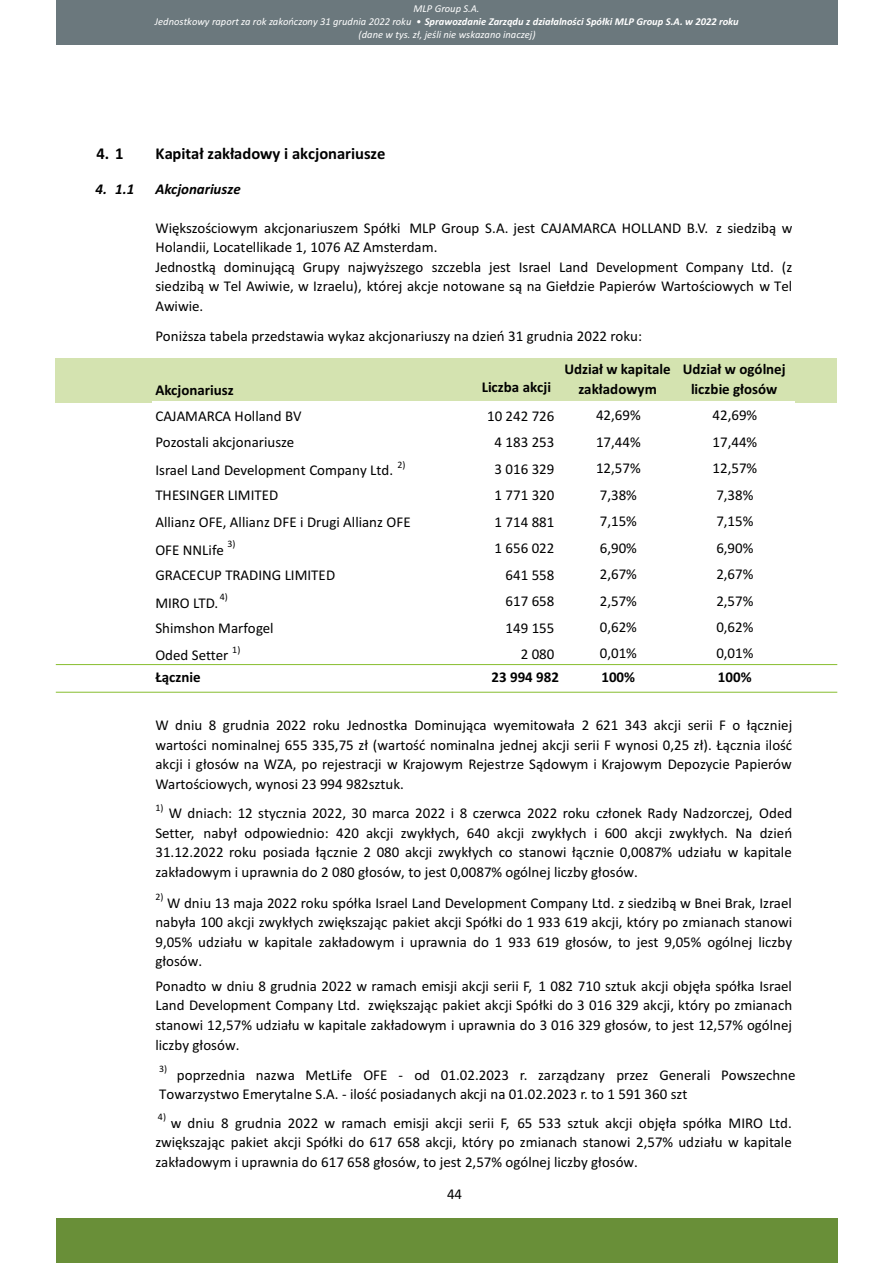
<style>
.page{position:relative;width:893px;height:1263px;background:#fff}
.page>*{position:absolute;margin:0;border:0;box-sizing:border-box;transform-origin:0 0}
.t1{font:700 16.5px "Calibri";color:#000}
.t2{font:15px/19.6px "Calibri";color:#000;text-align:justify}
.t3{font:700 15px/19.6px "Calibri";color:#000;text-align:center}
.t4{font:italic 700 15px "Calibri";color:#000}
.t5{font:italic 10.5px/12.9px "Calibri";color:#fff;text-align:center}
.t6{font:9.9px "Calibri";color:#000}
.s1{font-weight:700}
</style>
<div class="page">
<div style="left:56px;top:0;width:782px;height:45px;background:#6b787d"></div>
<div style="left:56px;top:1218px;width:782px;height:45px;background:#698f38"></div>
<div style="left:56px;top:358px;width:781px;height:45px;background:#d4e3b0"></div>
<hr style="left:153px;top:401px;width:642px;height:3px;background:#fff">
<hr style="left:56px;top:664px;width:781px;height:1px;background:#87bd2e">
<hr style="left:56px;top:692px;width:781px;height:1px;background:#87bd2e">
<p class="t5" style="left:155px;top:3px;width:585px">MLP Group S.A.<br>Jednostkowy raport za rok zakończony 31 grudnia 2022 roku • <span class="s1">Sprawozdanie Zarządu z działalności Spółki MLP Group S.A. w 2022 roku </span>(dane w tys. zł, jeśli nie wskazano inaczej)</p>
<p class="t1" style="left:97px;top:147px;width:29px">4. 1</p>
<p class="t1" style="left:156px;top:147px;width:231px">Kapitał zakładowy i akcjonariusze</p>
<p class="t4" style="left:95px;top:183px;width:40px">4. 1.1</p>
<p class="t4" style="left:155px;top:183px;width:87px">Akcjonariusze</p>
<p class="t2" style="left:155px;top:219px;width:638px;text-align:left">Większościowym akcjonariuszem Spółki MLP Group S.A. jest CAJAMARCA HOLLAND B.V. z siedzibą w Holandii, Locatellikade 1, 1076 AZ Amsterdam.<br>Jednostką dominującą Grupy najwyższego szczebla jest Israel Land Development Company Ltd. (z siedzibą w Tel Awiwie, w Izraelu), której akcje notowane są na Giełdzie Papierów Wartościowych w Tel Awiwie.</p>
<p class="t2" style="left:155px;top:327px;width:488px">Poniższa tabela przedstawia wykaz akcjonariuszy na dzień 31 grudnia 2022 roku:</p>
<p class="t3" style="left:564px;top:360px;width:108px">Udział w kapitale zakładowym</p>
<p class="t3" style="left:683px;top:360px;width:104px">Udział w ogólnej liczbie głosów</p>
<p class="t2" style="left:596px;top:403px;width:46px;line-height:26.5px">42,69%<br>17,44%</p>
<p class="t3" style="left:155px;top:381px;width:80px">Akcjonariusz</p>
<p class="t3" style="left:482px;top:379px;width:71px">Liczba akcji</p>
<p class="t2" style="left:155px;top:407px;width:148px">CAJAMARCA Holland BV</p>
<p class="t2" style="left:487px;top:407px;width:69px">10 242 726</p>
<p class="t2" style="left:155px;top:434px;width:140px">Pozostali akcjonariusze</p>
<p class="t2" style="left:495px;top:434px;width:61px">4 183 253</p>
<p class="t2" style="left:155px;top:462px;width:239px">Israel Land Development Company Ltd.</p>
<p class="t6" style="left:397px;top:460px;width:10px">2)</p>
<p class="t2" style="left:495px;top:460px;width:61px">3 016 329</p>
<p class="t2" style="left:155px;top:487px;width:124px">THESINGER LIMITED</p>
<p class="t2" style="left:495px;top:487px;width:61px">1 771 320</p>
<p class="t2" style="left:155px;top:513px;width:257px">Allianz OFE, Allianz DFE i Drugi Allianz OFE</p>
<p class="t2" style="left:495px;top:513px;width:61px">1 714 881</p>
<p class="t2" style="left:155px;top:541px;width:70px">OFE NNLife</p>
<p class="t6" style="left:227px;top:540px;width:10px">3)</p>
<p class="t2" style="left:495px;top:540px;width:61px">1 656 022</p>
<p class="t2" style="left:155px;top:566px;width:181px">GRACECUP TRADING LIMITED</p>
<p class="t2" style="left:506px;top:566px;width:50px">641 558</p>
<p class="t2" style="left:155px;top:594px;width:64px">MIRO LTD.</p>
<p class="t2" style="left:712px;top:407px;width:46px">42,69%</p>
<p class="t2" style="left:712px;top:433px;width:46px">17,44%</p>
<p class="t2" style="left:596px;top:460px;width:46px">12,57%</p>
<p class="t2" style="left:712px;top:460px;width:46px">12,57%</p>
<p class="t2" style="left:600px;top:486px;width:39px">7,38%</p>
<p class="t2" style="left:716px;top:486px;width:39px">7,38%</p>
<p class="t2" style="left:600px;top:512px;width:39px">7,15%</p>
<p class="t2" style="left:716px;top:512px;width:39px">7,15%</p>
<p class="t2" style="left:600px;top:536px;width:39px;line-height:26.4px">6,90%<br>2,67%</p>
<p class="t2" style="left:716px;top:539px;width:39px">6,90%</p>
<p class="t2" style="left:716px;top:565px;width:39px">2,67%</p>
<p class="t6" style="left:220px;top:593px;width:10px">4)</p>
<p class="t2" style="left:506px;top:593px;width:50px">617 658</p>
<p class="t2" style="left:155px;top:619px;width:120px">Shimshon Marfogel</p>
<p class="t2" style="left:506px;top:619px;width:50px">149 155</p>
<p class="t2" style="left:155px;top:647px;width:75px">Oded Setter</p>
<p class="t6" style="left:232px;top:646px;width:10px">1)</p>
<p class="t2" style="left:521px;top:646px;width:35px">2 080</p>
<p class="t3" style="left:155px;top:669px;width:47px">Łącznie</p>
<p class="t3" style="left:492px;top:669px;width:69px">23 994 982</p>
<p class="t2" style="left:600px;top:592px;width:39px">2,57%</p>
<p class="t2" style="left:716px;top:592px;width:39px">2,57%</p>
<p class="t2" style="left:600px;top:618px;width:39px">0,62%</p>
<p class="t2" style="left:716px;top:618px;width:39px">0,62%</p>
<p class="t2" style="left:600px;top:645px;width:39px">0,01%</p>
<p class="t2" style="left:716px;top:645px;width:39px">0,01%</p>
<p class="t3" style="left:601px;top:669px;width:35px">100%</p>
<p class="t2" style="left:155px;top:716px;width:638px">W dniu 8 grudnia 2022 roku Jednostka Dominująca wyemitowała 2 621 343 akcji serii F o łączniej wartości nominalnej 655 335,75 zł (wartość nominalna jednej akcji serii F wynosi 0,25 zł). Łącznia ilość akcji i głosów na WZA, po rejestracji w Krajowym Rejestrze Sądowym i Krajowym Depozycie Papierów Wartościowych, wynosi 23 994 982sztuk.</p>
<p class="t6" style="left:155px;top:803px;width:10px">1)</p>
<p class="t3" style="left:718px;top:669px;width:35px">100%</p>
<p class="t2" style="left:155px;top:804px;width:638px;text-indent:14px">W dniach: 12 stycznia 2022, 30 marca 2022 i 8 czerwca 2022 roku członek Rady Nadzorczej, Oded Setter, nabył odpowiednio: 420 akcji zwykłych, 640 akcji zwykłych i 600 akcji zwykłych. Na dzień 31.12.2022 roku posiada łącznie 2 080 akcji zwykłych co stanowi łącznie 0,0087% udziału w kapitale zakładowym i uprawnia do 2 080 głosów, to jest 0,0087% ogólnej liczby głosów.</p>
<p class="t6" style="left:155px;top:893px;width:10px">2)</p>
<p class="t2" style="left:155px;top:894px;width:638px;text-indent:12px">W dniu 13 maja 2022 roku spółka Israel Land Development Company Ltd. z siedzibą w Bnei Brak, Izrael nabyła 100 akcji zwykłych zwiększając pakiet akcji Spółki do 1 933 619 akcji, który po zmianach stanowi 9,05% udziału w kapitale zakładowym i uprawnia do 1 933 619 głosów, to jest 9,05% ogólnej liczby głosów.</p>
<p class="t2" style="left:155px;top:977px;width:638px">Ponadto w dniu 8 grudnia 2022 w ramach emisji akcji serii F, 1 082 710 sztuk akcji objęła spółka Israel Land Development Company Ltd. zwiększając pakiet akcji Spółki do 3 016 329 akcji, który po zmianach stanowi 12,57% udziału w kapitale zakładowym i uprawnia do 3 016 329 głosów, to jest 12,57% ogólnej liczby głosów.</p>
<p class="t6" style="left:159px;top:1065px;width:10px">3)</p>
<p class="t2" style="left:159px;top:1066px;width:638px;text-indent:18px">poprzednia nazwa MetLife OFE - od 01.02.2023 r. zarządzany przez Generali Powszechne<br>Towarzystwo Emerytalne S.A. - ilość posiadanych akcji na 01.02.2023 r. to 1 591 360 szt</p>
<p class="t6" style="left:158px;top:1113px;width:10px">4)</p>
<p class="t2" style="left:155px;top:1114px;width:638px;text-indent:15px">w dniu 8 grudnia 2022 w ramach emisji akcji serii F, 65 533 sztuk akcji objęła spółka MIRO Ltd. zwiększając pakiet akcji Spółki do 617 658 akcji, który po zmianach stanowi 2,57% udziału w kapitale zakładowym i uprawnia do 617 658 głosów, to jest 2,57% ogólnej liczby głosów.</p>
<p class="t2" style="left:447px;top:1185px;width:17px">44</p>
</div>
